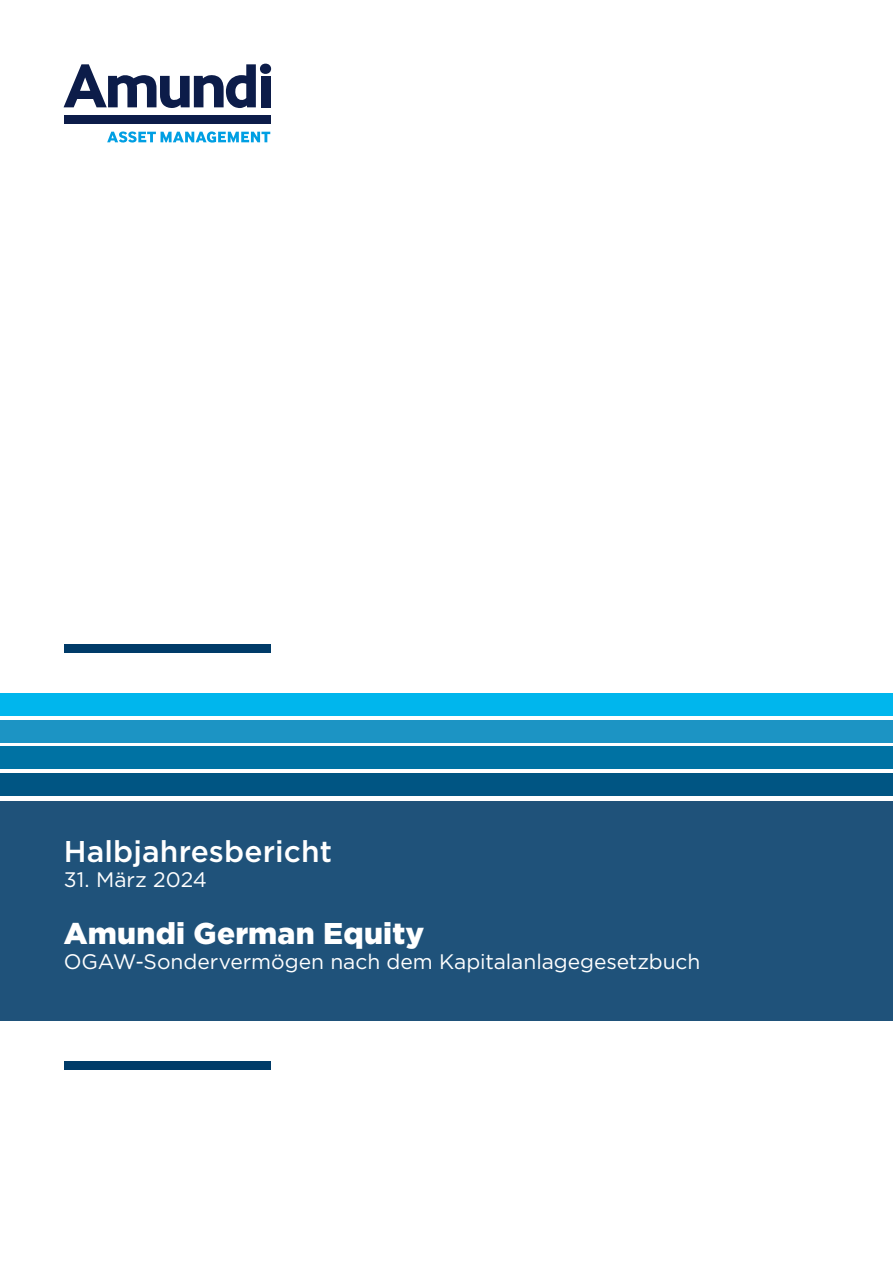
<style>
.page{position:relative;width:893px;height:1263px;background:#fff}
.page>*{position:absolute;margin:0;border:0;box-sizing:border-box;transform-origin:0 0}
.t1{font:900 30px "Gotham";letter-spacing:.01em;color:#fff}
.t2{font:500 30px "Gotham";letter-spacing:.005em;color:#fff}
.t3{font:21px "Gotham";color:#fff}
</style>
<div class="page">
<svg style="left:64px;top:64px;width:192px;height:44px"></svg>
<div style="left:260px;top:64px;width:11px;height:10px;background:#0c1c49;border-radius:50%"></div>
<div style="left:261px;top:76px;width:9px;height:31px;background:#0c1c49"></div>
<div style="left:64px;top:115px;width:206px;height:9px;background:#0c1c49"></div>
<svg style="left:107px;top:131px;width:163px;height:12px"></svg>
<div style="left:64px;top:1061px;width:206px;height:8px;background:#003b68"></div>
<div style="left:64px;top:644px;width:206px;height:8px;background:#003b68"></div>
<div style="left:0;top:693px;width:893px;height:22px;background:#00b6ed"></div>
<div style="left:0;top:720px;width:893px;height:22px;background:#1c94c4"></div>
<div style="left:0;top:747px;width:893px;height:22px;background:#0072a3"></div>
<div style="left:0;top:774px;width:893px;height:22px;background:#005583"></div>
<div style="left:0;top:801px;width:893px;height:219px;background:#1f527a"></div>
<h1 class="t2" style="left:64px;top:831px;width:270px">Halbjahresbericht</h1>
<p class="t3" style="left:64px;top:866px;width:145px">31. März 2024</p>
<h1 class="t1" style="left:64px;top:916px;width:362px">Amundi German Equity</h1>
<p class="t3" style="left:64px;top:948px;width:638px">OGAW-Sondervermögen nach dem Kapitalanlagegesetzbuch</p>
</div>
